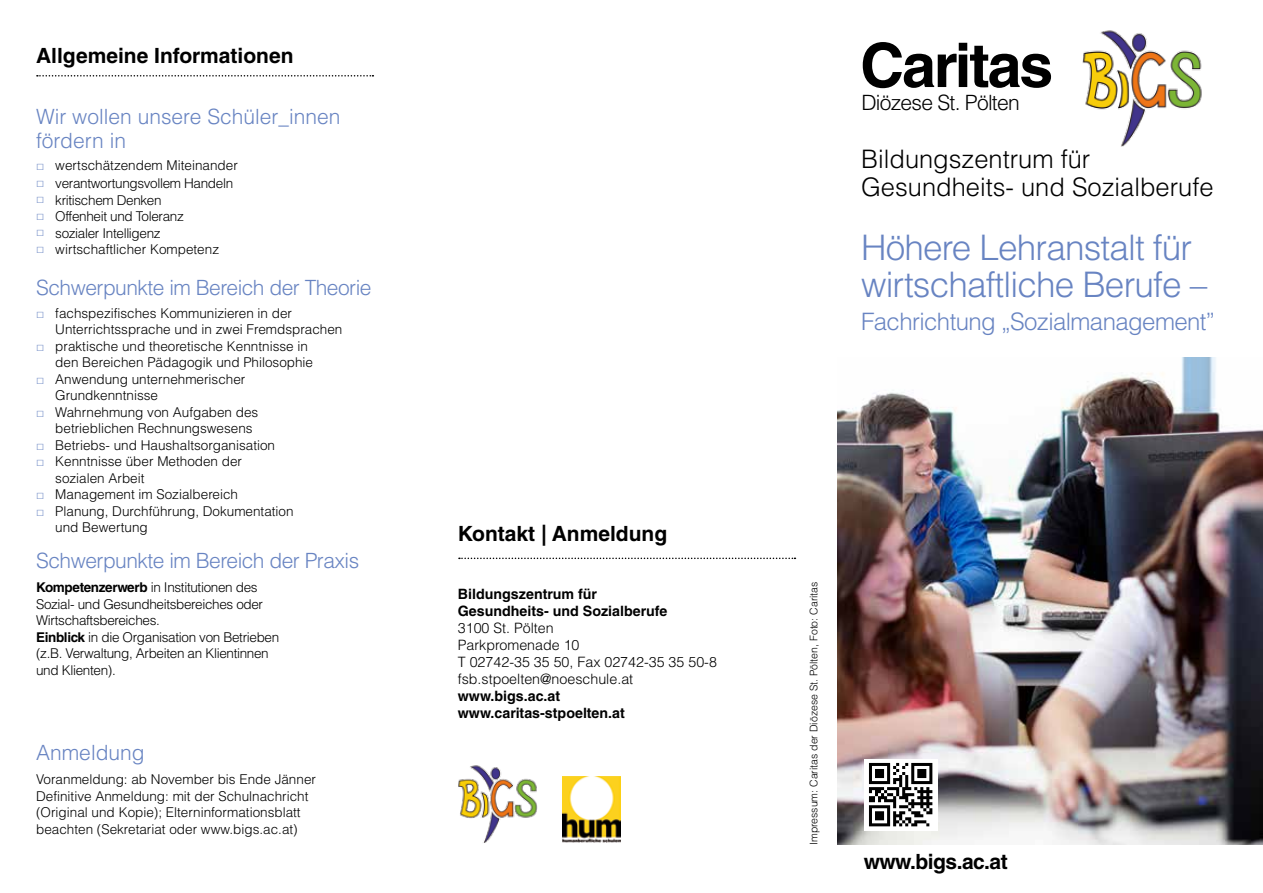
<style>
.page{position:relative;width:1263px;height:893px;background:#fff}
.page>*{position:absolute;margin:0;border:0;box-sizing:border-box;transform-origin:0 0}
.t1{font:700 61.05px "Helvetica LT Std";letter-spacing:-.035em;color:#000}
.t2{font:300 35.25px/37.2px "Helvetica LT Std";letter-spacing:-.025em;color:#6884c2}
.t3{font:300 25.5px/27.6px "Helvetica LT Std";color:#000}
.t4{font:300 24px "Helvetica LT Std";letter-spacing:-.025em;color:#6884c2}
.t5{font:300 21px "Helvetica LT Std";letter-spacing:-.025em;color:#6884c2}
.t6{font:300 21px/24px "Helvetica LT Std";color:#6884c2}
.t7{font:700 21px "Helvetica LT Std";color:#000}
.t8{font:300 21px "Helvetica LT Std";letter-spacing:-.035em;color:#000}
.t9{font:700 21px "Helvetica LT Std";letter-spacing:-.025em;color:#000}
.t10{font:300 14.25px/17.1px "Helvetica LT Std";color:#000}
.t11{font:700 14.25px/17.1px "Helvetica LT Std";color:#000}
.t12{font:300 13.5px/16.5px "Helvetica LT Std";color:#000}
.t13{font:300 13.5px/16.5px "Helvetica LT Std";letter-spacing:-.025em;color:#000}
.t14{font:300 10.5px "Helvetica LT Std";color:#000}
.s1{font-family:"Times New Roman";font-weight:400;color:#6884c2}
.s2{font-weight:700}
</style>
<div class="page">
<img style="left:562px;top:776px;width:59px;height:67px">
<img style="left:458px;top:765px;width:80px;height:78px">
<svg style="left:37px;top:75px;width:336px;height:2px"></svg>
<svg style="left:459px;top:558px;width:336px;height:1px"></svg>
<img style="left:838px;top:357px;width:425px;height:487px">
<img style="left:1082px;top:30px;width:120px;height:117px">
<div style="left:864px;top:759px;width:74px;height:72px;background:#fff"></div>
<svg style="left:869px;top:763px;width:63px;height:63px"></svg>
<h3 class="t7" style="left:36px;top:42px;width:259px">Allgemeine Informationen</h3>
<h3 class="t6" style="left:36px;top:104px;width:306px">Wir wollen unsere Schüler_innen fördern in</h3>
<p class="t12" style="left:36px;top:157px;width:203px"><span class="s1">□</span> wertschätzendem Miteinander</p>
<p class="t13" style="left:36px;top:175px;width:199px"><span class="s1">□</span> verantwortungsvollem Handeln</p>
<p class="t13" style="left:36px;top:192px;width:127px"><span class="s1">□</span> kritischem Denken</p>
<p class="t13" style="left:36px;top:208px;width:149px"><span class="s1">□</span> Offenheit und Toleranz</p>
<p class="t13" style="left:36px;top:225px;width:126px"><span class="s1">□</span> sozialer Intelligenz</p>
<p class="t12" style="left:36px;top:241px;width:184px"><span class="s1">□</span> wirtschaftlicher Kompetenz</p>
<h3 class="t5" style="left:36px;top:275px;width:337px">Schwerpunkte im Bereich der Theorie</h3>
<p class="t12" style="left:55px;top:305px;width:289px;text-indent:-19px"><span class="s1">□</span> fachspezifisches Kommunizieren in der<br>Unterrichtssprache und in zwei Fremdsprachen</p>
<p class="t12" style="left:55px;top:338px;width:259px;text-indent:-19px"><span class="s1">□</span> praktische und theoretische Kenntnisse in den Bereichen Pädagogik und Philosophie</p>
<p class="t12" style="left:55px;top:371px;width:192px;text-indent:-19px"><span class="s1">□</span> Anwendung unternehmerischer<br>Grundkenntnisse</p>
<p class="t12" style="left:55px;top:404px;width:205px;text-indent:-19px"><span class="s1">□</span> Wahrnehmung von Aufgaben des betrieblichen Rechnungswesens</p>
<p class="t12" style="left:36px;top:437px;width:240px"><span class="s1">□</span> Betriebs- und Haushaltsorganisation</p>
<p class="t12" style="left:55px;top:453px;width:188px;text-indent:-19px"><span class="s1">□</span> Kenntnisse über Methoden der sozialen Arbeit</p>
<p class="t12" style="left:36px;top:486px;width:203px"><span class="s1">□</span> Management im Sozialbereich</p>
<p class="t12" style="left:55px;top:503px;width:240px;text-indent:-19px"><span class="s1">□</span> Planung, Durchführung, Dokumentation und Bewertung</p>
<h3 class="t5" style="left:36px;top:547px;width:325px">Schwerpunkte im Bereich der Praxis</h3>
<p class="t13" style="left:36px;top:579px;width:245px"><span class="s2">Kompetenzerwerb</span> in Institutionen des Sozial- und Gesundheitsbereiches oder Wirtschaftsbereiches.<br><span class="s2">Einblick</span> in die Organisation von Betrieben (z.B. Verwaltung, Arbeiten an Klientinnen und Klienten).</p>
<h3 class="t6" style="left:36px;top:740px;width:110px">Anmeldung</h3>
<p class="t12" style="left:36px;top:771px;width:281px">Voranmeldung: ab November bis Ende Jänner Definitive Anmeldung: mit der Schulnachricht (Original und Kopie); Elterninformationsblatt beachten (Sekretariat oder www.bigs.ac.at)</p>
<h3 class="t7" style="left:458px;top:520px;width:211px">Kontakt | Anmeldung</h3>
<p class="t11" style="left:458px;top:585px;width:211px">Bildungszentrum für<br>Gesundheits- und Sozialberufe</p>
<p class="t10" style="left:458px;top:619px;width:261px">3100 St. Pölten<br>Parkpromenade 10<br>T 02742-35 35 50, Fax 02742-35 35 50-8 fsb.stpoelten@noeschule.at</p>
<p class="t11" style="left:458px;top:687px;width:168px">www.bigs.ac.at www.caritas-stpoelten.at</p>
<h1 class="t1" style="left:860px;top:28px;width:195px">Caritas</h1>
<h3 class="t8" style="left:861px;top:89px;width:160px">Diözese St. Pölten</h3>
<h3 class="t3" style="left:861px;top:145px;width:354px">Bildungszentrum für<br>Gesundheits- und Sozialberufe</h3>
<h2 class="t2" style="left:861px;top:228px;width:348px">Höhere Lehranstalt für wirtschaftliche Berufe –</h2>
<h3 class="t4" style="left:861px;top:306px;width:356px">Fachrichtung „Sozialmanagement”</h3>
<p class="t14" style="left:807px;top:845px;width:265px;rotate:-90deg">Impressum: Caritas der Diözese St. Pölten, Foto: Caritas</p>
<h3 class="t9" style="left:864px;top:848px;width:146px">www.bigs.ac.at</h3>
</div>
